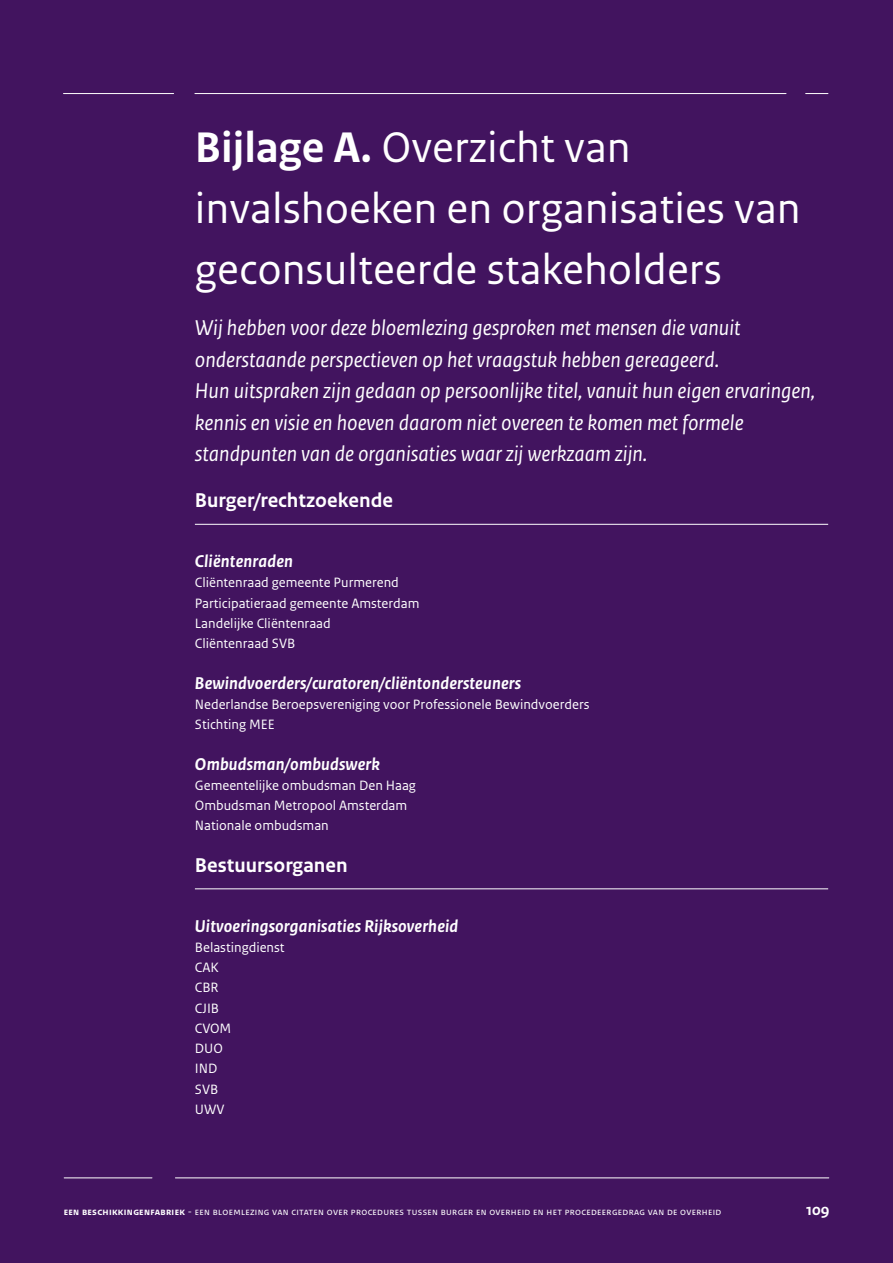
<style>
.page{position:relative;width:893px;height:1263px;background:#42145f}
.page>*{position:absolute;margin:0;border:0;box-sizing:border-box;transform-origin:0 0}
.H4_-_Koppen_bijlagen{font:45px/60.8px "Rijksoverheid Sans Text";color:#fff}
.P_-_Bijlage_Inleidin{font:italic 22.5px/31.5px "Rijksoverheid Sans Text";color:#fff}
.H5_-_Tussenkopjes_bi{font:700 21px "Rijksoverheid Sans Text";color:#fff}
.P_-_Subkopjes_bijlag{font:italic 700 18px "Rijksoverheid Sans Text";letter-spacing:.01em;color:#fff}
.t1{font:700 16.5px "Rijksoverheid Sans Text";color:#fff}
.P_-_Bodytekst_bijlag{font:14.25px "Rijksoverheid Sans Text";color:#fff}
.t2{font:10.5px "Rijksoverheid Sans Text";letter-spacing:.03em;color:#fff}
.s1{font-weight:700}
</style>
<div class="page">
<hr style="left:195px;top:524px;width:633px;height:1px;background:#fff">
<hr style="left:195px;top:888px;width:633px;height:1px;background:#fff">
<svg style="left:806px;top:93px;width:22px;height:1px"></svg>
<hr style="left:64px;top:1177px;width:88px;height:1px;background:#fff">
<hr style="left:175px;top:1177px;width:654px;height:1px;background:#fff">
<hr style="left:63px;top:93px;width:111px;height:1px;background:#fff">
<hr style="left:195px;top:93px;width:591px;height:1px;background:#fff">
<h4 class="H4_-_Koppen_bijlagen" style="left:195px;top:118px;width:607px"><span class="s1">Bijlage A.</span> Overzicht van invalshoeken en organisaties van geconsulteerde stakeholders</h4>
<p class="P_-_Bijlage_Inleidin" style="left:195px;top:313px;width:622px">Wij hebben voor deze bloemlezing gesproken met mensen die vanuit onderstaande perspectieven op het vraagstuk hebben gereageerd.<br>Hun uitspraken zijn gedaan op persoonlijke titel, vanuit hun eigen ervaringen, kennis en visie en hoeven daarom niet overeen te komen met formele standpunten van de organisaties waar zij werkzaam zijn.</p>
<h5 class="H5_-_Tussenkopjes_bi" style="left:195px;top:488px;width:200px">Burger/rechtzoekende</h5>
<p class="P_-_Subkopjes_bijlag" style="left:195px;top:551px;width:100px">Cliëntenraden</p>
<p class="P_-_Bodytekst_bijlag" style="left:195px;top:574px;width:205px">Cliëntenraad gemeente Purmerend</p>
<p class="P_-_Bodytekst_bijlag" style="left:195px;top:595px;width:226px">Participatieraad gemeente Amsterdam</p>
<p class="P_-_Bodytekst_bijlag" style="left:195px;top:615px;width:137px">Landelijke Cliëntenraad</p>
<p class="P_-_Bodytekst_bijlag" style="left:195px;top:635px;width:102px">Cliëntenraad SVB</p>
<p class="P_-_Subkopjes_bijlag" style="left:195px;top:672px;width:328px">Bewindvoerders/curatoren/cliëntondersteuners</p>
<p class="P_-_Bodytekst_bijlag" style="left:195px;top:696px;width:396px">Nederlandse Beroepsvereniging voor Professionele Bewindvoerders</p>
<p class="P_-_Bodytekst_bijlag" style="left:195px;top:716px;width:81px">Stichting MEE</p>
<p class="P_-_Subkopjes_bijlag" style="left:195px;top:753px;width:187px">Ombudsman/ombudswerk</p>
<p class="P_-_Bodytekst_bijlag" style="left:195px;top:777px;width:223px">Gemeentelijke ombudsman Den Haag</p>
<p class="P_-_Bodytekst_bijlag" style="left:195px;top:797px;width:214px">Ombudsman Metropool Amsterdam</p>
<p class="P_-_Bodytekst_bijlag" style="left:195px;top:817px;width:135px">Nationale ombudsman</p>
<h5 class="H5_-_Tussenkopjes_bi" style="left:195px;top:853px;width:154px">Bestuursorganen</h5>
<p class="P_-_Subkopjes_bijlag" style="left:195px;top:915px;width:265px">Uitvoeringsorganisaties Rijksoverheid</p>
<p class="P_-_Bodytekst_bijlag" style="left:195px;top:939px;width:91px">Belastingdienst</p>
<p class="P_-_Bodytekst_bijlag" style="left:195px;top:959px;width:25px">CAK</p>
<p class="P_-_Bodytekst_bijlag" style="left:195px;top:979px;width:25px">CBR</p>
<p class="P_-_Bodytekst_bijlag" style="left:195px;top:1000px;width:26px">CJIB</p>
<p class="P_-_Bodytekst_bijlag" style="left:195px;top:1020px;width:38px">CVOM</p>
<p class="P_-_Bodytekst_bijlag" style="left:195px;top:1040px;width:30px">DUO</p>
<p class="P_-_Bodytekst_bijlag" style="left:195px;top:1060px;width:24px">IND</p>
<p class="P_-_Bodytekst_bijlag" style="left:195px;top:1081px;width:25px">SVB</p>
<p class="P_-_Bodytekst_bijlag" style="left:195px;top:1101px;width:31px">UWV</p>
<p class="t2" style="left:64px;top:1206px;width:659px"><span class="s1">een beschikkingenfabriek</span> - een bloemlezing van citaten over procedures tussen burger en overheid en het procedeergedrag van de overheid</p>
<p class="t1" style="left:806px;top:1200px;width:25px">109</p>
</div>
